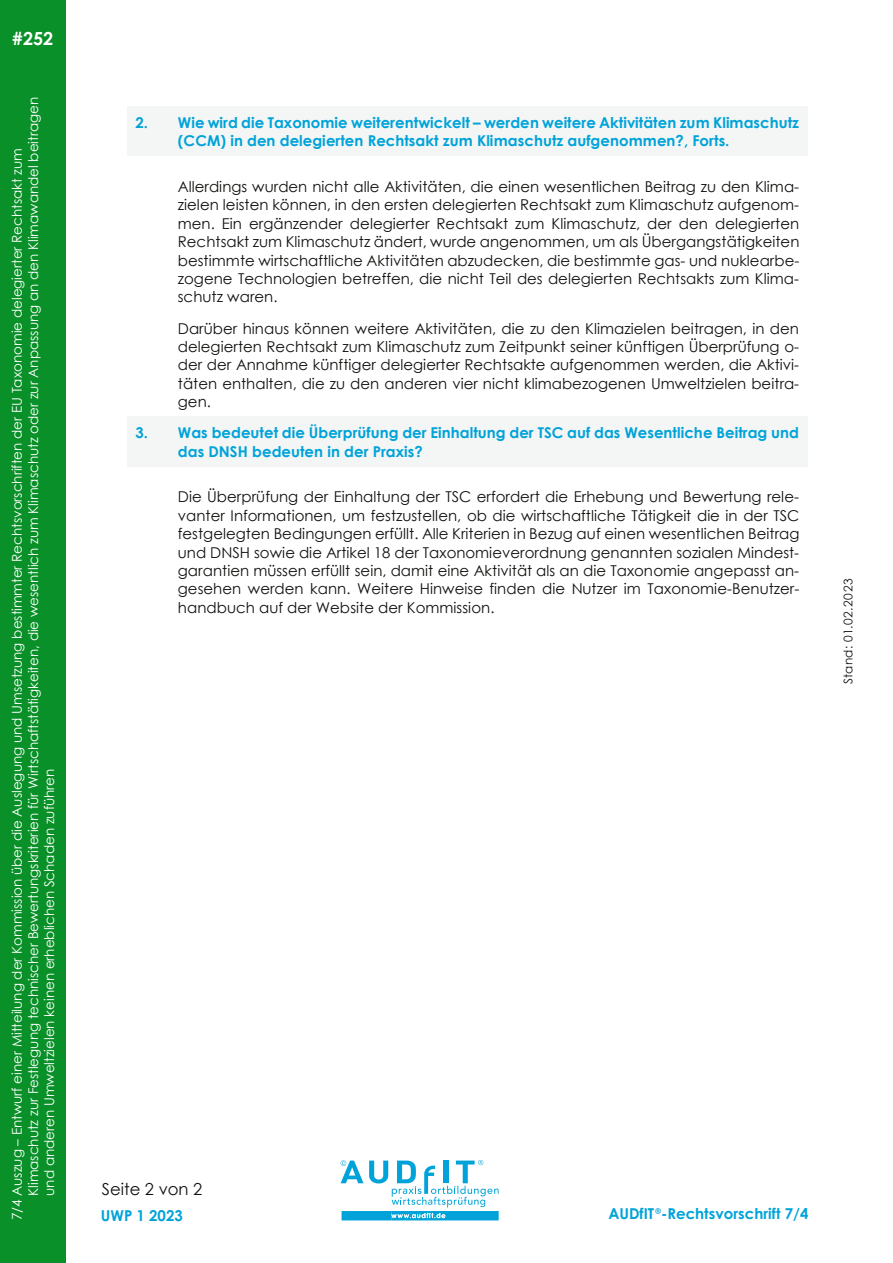
<style>
.page{position:relative;width:893px;height:1263px;background:#fff}
.page>*{position:absolute;margin:0;border:0;box-sizing:border-box;transform-origin:0 0}
.t1{font:700 18px "Century Gothic";color:#fff}
.t2{font:16.5px "Century Gothic";color:#11110f}
.t3{font:15px/18.5px "Century Gothic";color:#11110f;text-align:justify}
.t4{font:700 15px/18.3px "Century Gothic";color:#00a3d9}
.t5{font:15px "Century Gothic Bold R";color:#00a3d9}
.t6{font:13.5px/16.2px "Century Gothic";color:#fff}
.t7{font:12px "Century Gothic";letter-spacing:.04em;color:#11110f}
</style>
<div class="page">
<div style="left:127px;top:106px;width:43px;height:50px;background:#f4f5f5"></div>
<div style="left:178px;top:113px;width:621px;height:18px;background:#f4f5f5"></div>
<div style="left:178px;top:131px;width:621px;height:19px;background:#f4f5f5"></div>
<div style="left:170px;top:106px;width:637px;height:7px;background:#f4f5f5"></div>
<div style="left:170px;top:150px;width:637px;height:6px;background:#f4f5f5"></div>
<div style="left:127px;top:417px;width:43px;height:49px;background:#f4f5f5"></div>
<div style="left:178px;top:423px;width:621px;height:18px;background:#f4f5f5"></div>
<div style="left:178px;top:441px;width:621px;height:19px;background:#f4f5f5"></div>
<div style="left:170px;top:417px;width:637px;height:6px;background:#f4f5f5"></div>
<div style="left:170px;top:460px;width:637px;height:6px;background:#f4f5f5"></div>
<div style="left:0;top:0;width:65px;height:1263px;background:#099028"></div>
<svg style="left:341px;top:1160px;width:158px;height:60px"></svg>
<p class="t1" style="left:12px;top:24px;width:43px">#252</p>
<p class="t6" style="left:9px;top:1196px;width:1100px;text-indent:-25px;rotate:-90deg">7/4 Auszug – Entwurf einer Mitteilung der Kommission über die Auslegung und Umsetzung bestimmter Rechtsvorschriften der EU Taxonomie delegierter Rechtsakt zum<br>Klimaschutz zur Festlegung technischer Bewertungskriterien für Wirtschaftstätigkeiten, die wesentlich zum Klimaschutz oder zur Anpassung an den Klimawandel beitragen und anderen Umweltzielen keinen erheblichen Schaden zuführen</p>
<p class="t4" style="left:178px;top:113px;width:623px;text-indent:-42px">2. Wie wird die Taxonomie weiterentwickelt – werden weitere Aktivitäten zum Klimaschutz (CCM) in den delegierten Rechtsakt zum Klimaschutz aufgenommen?, Forts.</p>
<p class="t3" style="left:178px;top:177px;width:623px">Allerdings wurden nicht alle Aktivitäten, die einen wesentlichen Beitrag zu den Klima&shy;zielen leisten können, in den ersten delegierten Rechtsakt zum Klimaschutz aufgenom&shy;men. Ein ergänzender delegierter Rechtsakt zum Klimaschutz, der den delegierten Rechtsakt zum Klimaschutz ändert, wurde angenommen, um als Übergangstätigkeiten bestimmte wirtschaftliche Aktivitäten abzudecken, die bestimmte gas- und nuklearbe&shy;zogene Technologien betreffen, die nicht Teil des delegierten Rechtsakts zum Klima&shy;schutz waren.</p>
<p class="t3" style="left:178px;top:319px;width:623px">Darüber hinaus können weitere Aktivitäten, die zu den Klimazielen beitragen, in den delegierten Rechtsakt zum Klimaschutz zum Zeitpunkt seiner künftigen Überprüfung o&shy;der der Annahme künftiger delegierter Rechtsakte aufgenommen werden, die Aktivi&shy;täten enthalten, die zu den anderen vier nicht klimabezogenen Umweltzielen beitra&shy;gen.</p>
<p class="t4" style="left:178px;top:423px;width:623px;text-indent:-42px">3. Was bedeutet die Überprüfung der Einhaltung der TSC auf das Wesentliche Beitrag und das DNSH bedeuten in der Praxis?</p>
<p class="t3" style="left:178px;top:487px;width:623px">Die Überprüfung der Einhaltung der TSC erfordert die Erhebung und Bewertung rele&shy;vanter Informationen, um festzustellen, ob die wirtschaftliche Tätigkeit die in der TSC festgelegten Bedingungen erfüllt. Alle Kriterien in Bezug auf einen wesentlichen Beitrag und DNSH sowie die Artikel 18 der Taxonomieverordnung genannten sozialen Mindest&shy;garantien müssen erfüllt sein, damit eine Aktivität als an die Taxonomie angepasst an&shy;gesehen werden kann. Weitere Hinweise finden die Nutzer im Taxonomie-Benutzer&shy;handbuch auf der Website der Kommission.</p>
<p class="t7" style="left:840px;top:684px;width:107px;rotate:-90deg">Stand: 01.02.2023</p>
<p class="t2" style="left:102px;top:1177px;width:102px">Seite 2 von 2</p>
<p class="t5" style="left:101px;top:1204px;width:83px">UWP 1 2023</p>
<p class="t5" style="left:608px;top:1202px;width:202px">AUDfIT®-Rechtsvorschrift 7/4</p>
</div>
